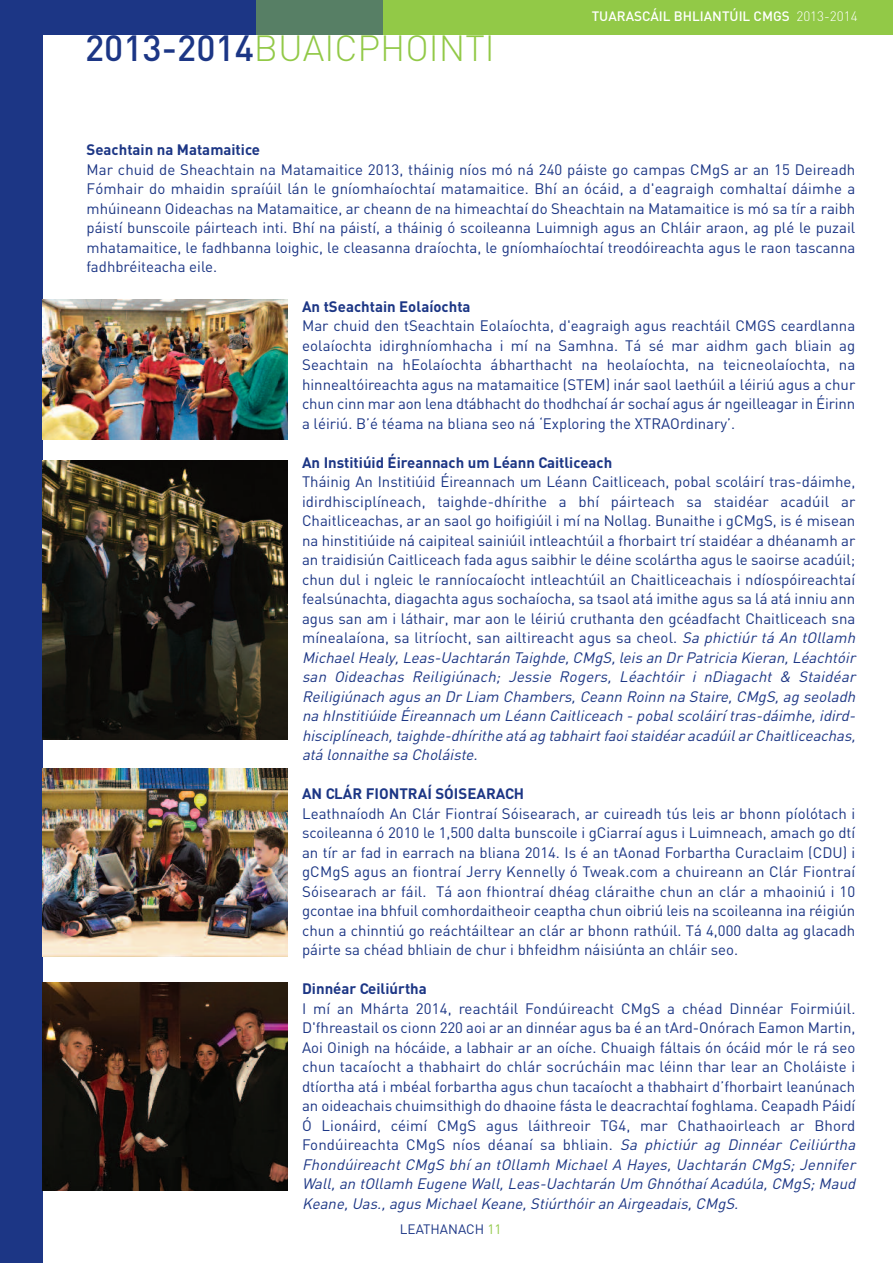
<style>
.page{position:relative;width:893px;height:1263px;background:#fff}
.page>*{position:absolute;margin:0;border:0;box-sizing:border-box;transform-origin:0 0}
.t1{font:300 36px "DIN";color:#92c947}
.t2{font:15px/19.5px "DIN";color:#1c3685;text-align:justify}
.t3{font:700 15px "DIN";color:#1c3685}
.t4{font:500 13.5px "DIN";color:#fff}
.t5{font:13.5px "DIN";color:#1c3685}
.s1{font-weight:500;color:#1c3685}
.s2{font-weight:300}
.s3{font-style:italic}
.s4{color:#92c947}
</style>
<div class="page">
<div style="left:0;top:0;width:893px;height:34px;background:#92c947"></div>
<div style="left:0;top:0;width:255px;height:34px;background:#1c3685"></div>
<div style="left:191px;top:0;width:192px;height:34px;background:#1c3685;opacity:.5"></div>
<div style="left:0;top:0;width:43px;height:1263px;background:#1c3685"></div>
<img style="left:43px;top:982px;width:244px;height:209px">
<img style="left:43px;top:299px;width:244px;height:141px">
<img style="left:43px;top:768px;width:244px;height:189px">
<img style="left:43px;top:461px;width:244px;height:279px">
<h1 class="t1" style="left:85px;top:27px;width:411px"><span class="s1">2013-2014</span>BUAICPHOINTÍ</h1>
<p class="t4" style="left:592px;top:8px;width:267px">TUARASCÁIL BHLIANTÚIL CMGS <span class="s2">2013-2014</span></p>
<p class="t3" style="left:87px;top:141px;width:175px">Seachtain na Matamaitice</p>
<p class="t2" style="left:87px;top:159px;width:770px">Mar chuid de Sheachtain na Matamaitice 2013, tháinig níos mó ná 240 páiste go campas CMgS ar an 15 Deireadh Fómhair do mhaidin spraíúil lán le gníomhaíochtaí matamaitice. Bhí an ócáid, a d'eagraigh comhaltaí dáimhe a mhúineann Oideachas na Matamaitice, ar cheann de na himeachtaí do Sheachtain na Matamaitice is mó sa tír a raibh páistí bunscoile páirteach inti. Bhí na páistí, a tháinig ó scoileanna Luimnigh agus an Chláir araon, ag plé le puzail mhatamaitice, le fadhbanna loighic, le cleasanna draíochta, le gníomhaíochtaí treodóireachta agus le raon tascanna fadhbréiteacha eile.</p>
<p class="t3" style="left:302px;top:297px;width:170px">An tSeachtain Eolaíochta</p>
<p class="t2" style="left:302px;top:315px;width:555px">Mar chuid den tSeachtain Eolaíochta, d'eagraigh agus reachtáil CMGS ceardlanna eolaíochta idirghníomhacha i mí na Samhna. Tá sé mar aidhm gach bliain ag Seachtain na hEolaíochta ábharthacht na heolaíochta, na teicneolaíochta, na hinnealtóireachta agus na matamaitice (STEM) inár saol laethúil a léiriú agus a chur chun cinn mar aon lena dtábhacht do thodhchaí ár sochaí agus ár ngeilleagar in Éirinn a léiriú. B’é téama na bliana seo ná ‘Exploring the XTRAOrdinary’.</p>
<p class="t3" style="left:302px;top:453px;width:312px">An Institiúid Éireannach um Léann Caitliceach</p>
<p class="t2" style="left:302px;top:471px;width:558px;text-align:left">Tháinig An Institiúid Éireannach um Léann Caitliceach, pobal scoláirí tras-dáimhe, idirdhisciplíneach, taighde-dhírithe a bhí páirteach sa staidéar acadúil ar Chaitliceachas, ar an saol go hoifigiúil i mí na Nollag. Bunaithe i gCMgS, is é misean na hinstitiúide ná caipiteal sainiúil intleachtúil a fhorbairt trí staidéar a dhéanamh ar an traidisiún Caitliceach fada agus saibhir le déine scolártha agus le saoirse acadúil; chun dul i ngleic le ranníocaíocht intleachtúil an Chaitliceachais i ndíospóireachtaí fealsúnachta, diagachta agus sochaíocha, sa tsaol atá imithe agus sa lá atá inniu ann agus san am i láthair, mar aon le léiriú cruthanta den gcéadfacht Chaitliceach sna mínealaíona, sa litríocht, san ailtireacht agus sa cheol. <span class="s3">SaphictiúrtáAntOllamh Michael Healy, Leas-Uachtarán Taighde, CMgS, leis an Dr Patricia Kieran, Léachtóir san Oideachas Reiligiúnach; Jessie Rogers, Léachtóir i nDiagacht &amp; Staidéar Reiligiúnach agus an Dr Liam Chambers, Ceann Roinn na Staire, CMgS, ag seoladh na hInstitiúide Éireannach um Léann Caitliceach - pobal scoláirí tras-dáimhe, idird&shy;hisciplíneach, taighde-dhírithe atá ag tabhairt faoi staidéar acadúil ar Chaitliceachas, atá lonnaithe sa Choláiste.</span></p>
<p class="t3" style="left:302px;top:785px;width:223px">AN CLÁR FIONTRAÍ SÓISEARACH</p>
<p class="t2" style="left:302px;top:803px;width:555px">Leathnaíodh An Clár Fiontraí Sóisearach, ar cuireadh tús leis ar bhonn píolótach i scoileanna ó 2010 le 1,500 dalta bunscoile i gCiarraí agus i Luimneach, amach go dtí an tír ar fad in earrach na bliana 2014. Is é an tAonad Forbartha Curaclaim (CDU) i gCMgS agus an fiontraí Jerry Kennelly ó Tweak.com a chuireann an Clár Fiontraí Sóisearach ar fáil. Tá aon fhiontraí dhéag cláraithe chun an clár a mhaoiniú i 10 gcontae ina bhfuil comhordaitheoir ceaptha chun oibriú leis na scoileanna ina réigiún chun a chinntiú go reáchtáiltear an clár ar bhonn rathúil. Tá 4,000 dalta ag glacadh páirte sa chéad bhliain de chur i bhfeidhm náisiúnta an chláir seo.</p>
<p class="t3" style="left:302px;top:980px;width:126px">Dinnéar Ceiliúrtha</p>
<p class="t2" style="left:302px;top:998px;width:558px;text-align:left">I mí an Mhárta 2014, reachtáil Fondúireacht CMgS a chéad Dinnéar Foirmiúil.<br>D'fhreastail os cionn 220 aoi ar an dinnéar agus ba é an tArd-Onórach Eamon Martin, Aoi Oinigh na hócáide, a labhair ar an oíche. Chuaigh fáltais ón ócáid mór le rá seo chun tacaíocht a thabhairt do chlár socrúcháin mac léinn thar lear an Choláiste i dtíortha atá i mbéal forbartha agus chun tacaíocht a thabhairt d’fhorbairt leanúnach an oideachais chuimsithigh do dhaoine fásta le deacrachtaí foghlama. Ceapadh Páidí Ó Lionáird, céimí CMgS agus láithreoir TG4, mar Chathaoirleach ar Bhord Fondúireachta CMgS níos déanaí sa bhliain. <span class="s3">Sa phictiúr ag Dinnéar Ceiliúrtha Fhondúireacht CMgS bhí an tOllamh Michael A Hayes, Uachtarán CMgS; Jennifer Wall, an tOllamh Eugene Wall, Leas-Uachtarán Um Ghnóthaí Acadúla, CMgS; Maud Keane, Uas., agus Michael Keane, Stiúrthóir an Airgeadais, CMgS.</span></p>
<p class="t5" style="left:400px;top:1221px;width:103px">LEATHANACH <span class="s4">11</span></p>
</div>
